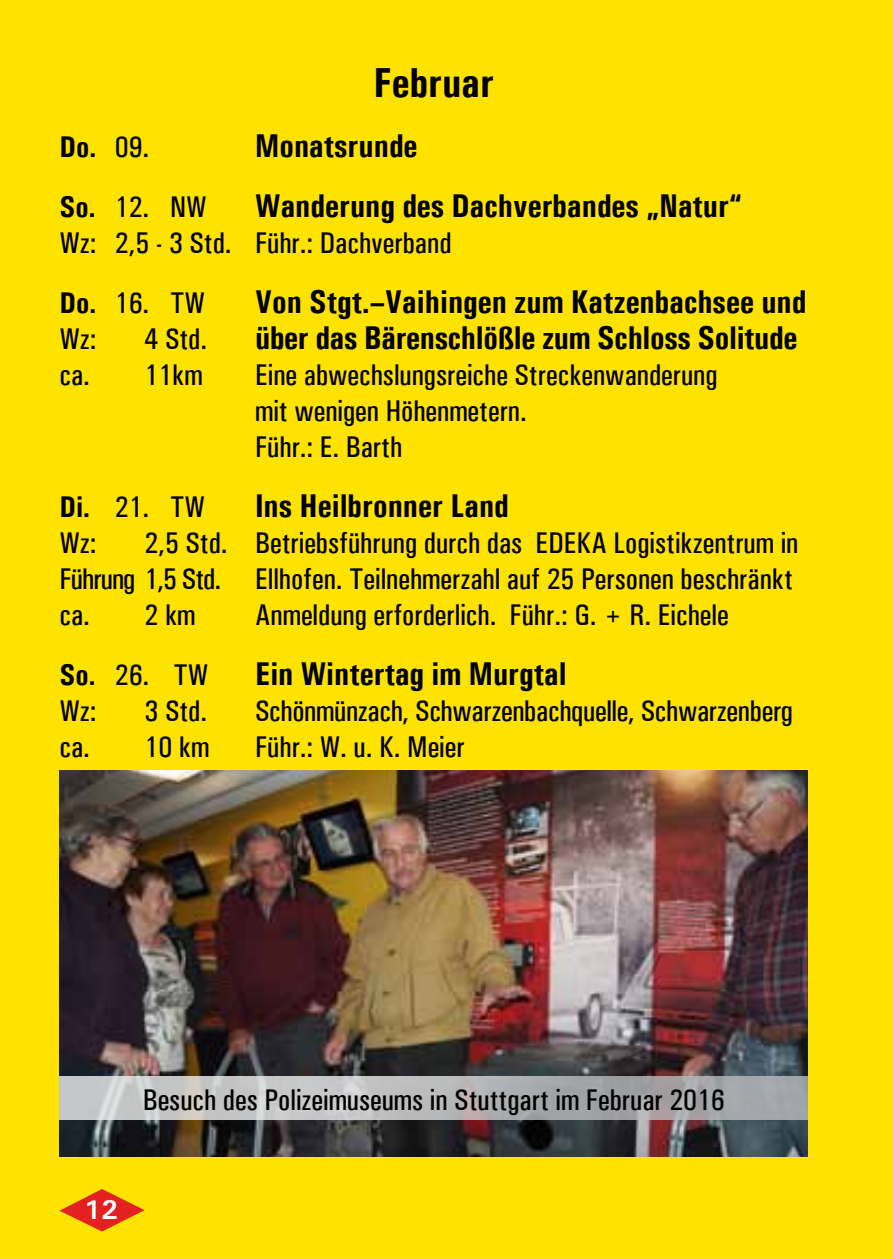
<style>
.page{position:relative;width:893px;height:1259px;background:#ffe300}
.page>*{position:absolute;margin:0;border:0;box-sizing:border-box;transform-origin:0 0}
.t1{font:700 condensed 42px "Univers";color:#000}
.t2{font:700 condensed 33px "Univers";color:#000}
.t3{font:500 condensed 30px/36px "Univers";color:#000}
.t4{font:700 condensed 30px "Univers";color:#000}
.t5{font:700 27px "Univers";color:#fff}
.s1{font-weight:500}
.s2{font-weight:700}
</style>
<div class="page">
<svg style="left:60px;top:1189px;width:85px;height:42px"></svg>
<img style="left:60px;top:770px;width:748px;height:387px">
<svg style="left:60px;top:1076px;width:748px;height:43px;background:#b7b7b9"></svg>
<h1 class="t1" style="left:373px;top:57px;width:122px">Februar</h1>
<p class="t4" style="left:60px;top:129px;width:91px">Do. <span class="s1">09.</span></p>
<p class="t2" style="left:255px;top:126px;width:164px">Monatsrunde</p>
<p class="t3" style="left:60px;top:189px;width:149px"><span class="s2">So.</span> 12. NW</p>
<p class="t2" style="left:255px;top:186px;width:488px">Wanderung des Dachverbandes „Natur“</p>
<p class="t3" style="left:59px;top:213px;width:393px;line-height:60px">Wz: 2,5 - 3 Std. Führ.: Dachverband<br><span class="s2">Do.</span> 16. TW</p>
<p class="t2" style="left:255px;top:282px;width:553px">Von Stgt.–Vaihingen zum Katzenbachsee und</p>
<p class="t3" style="left:60px;top:321px;width:39px">Wz:</p>
<p class="t3" style="left:145px;top:321px;width:64px">4 Std.</p>
<p class="t2" style="left:255px;top:318px;width:544px">über das Bärenschlößle zum Schloss Solitude</p>
<p class="t3" style="left:60px;top:357px;width:145px">ca. 11km</p>
<p class="t3" style="left:255px;top:357px;width:464px">Eine abwechslungsreiche Streckenwanderung mit wenigen Höhenmetern.<br>Führ.: E. Barth</p>
<p class="t3" style="left:60px;top:489px;width:147px"><span class="s2">Di.</span> 21. TW</p>
<p class="t2" style="left:255px;top:486px;width:255px">Ins Heilbronner Land</p>
<p class="t3" style="left:60px;top:525px;width:39px">Wz:</p>
<p class="t3" style="left:60px;top:525px;width:740px;text-indent:85px">2,5 Std. Betriebsführung durch das EDEKA Logistikzentrum in<br>Führung 1,5 Std. Ellhofen. Teilnehmerzahl auf 25 Personen beschränkt ca. 2 km</p>
<p class="t3" style="left:255px;top:597px;width:475px">Anmeldung erforderlich. Führ.: G. + R. Eichele</p>
<p class="t3" style="left:60px;top:657px;width:150px"><span class="s2">So.</span> 26. TW</p>
<p class="t2" style="left:255px;top:654px;width:313px">Ein Wintertag im Murgtal</p>
<p class="t3" style="left:60px;top:693px;width:39px">Wz:</p>
<p class="t3" style="left:145px;top:693px;width:64px">3 Std.</p>
<p class="t3" style="left:255px;top:693px;width:539px">Schönmünzach, Schwarzenbachquelle, Schwarzenberg</p>
<p class="t3" style="left:60px;top:729px;width:151px">ca. 10 km</p>
<p class="t3" style="left:255px;top:729px;width:211px">Führ.: W. u. K. Meier</p>
<p class="t3" style="left:143px;top:1081px;width:584px">Besuch des Polizeimuseums in Stuttgart im Februar 2016</p>
<p class="t5" style="left:84px;top:1192px;width:35px">12</p>
</div>
